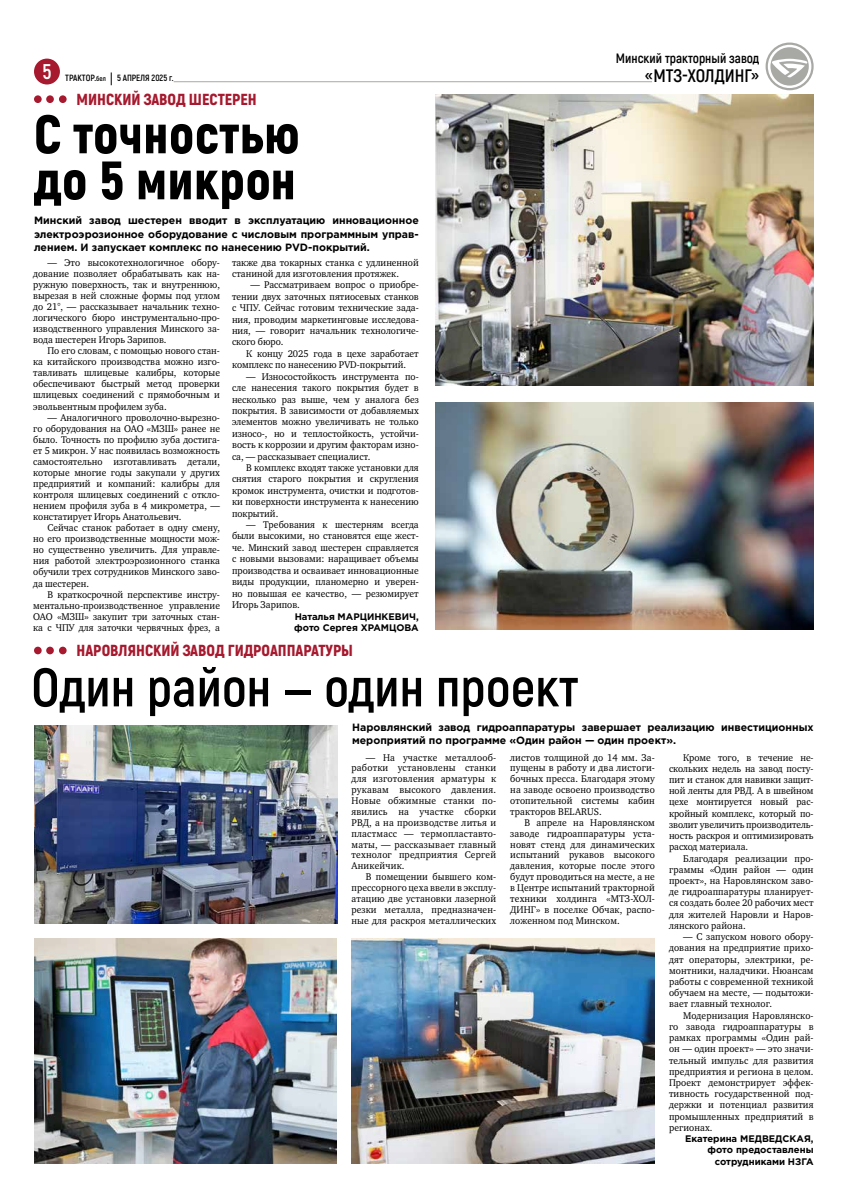
<style>
.page{position:relative;width:842px;height:1191px;background:#fff}
.page>*{position:absolute;margin:0;border:0;box-sizing:border-box;transform-origin:0 0}
.t1{font:700 54px "Akrobat";color:#000}
.t2{font:900 54px/46px "Akrobat";letter-spacing:.01em;color:#000}
.t3{font:700 21.2px "Akrobat";color:#fff}
.t4{font:700 18px "Akrobat";color:#000}
.t5{font:900 16px "Akrobat";color:#a6192e}
.t6{font:700 13.5px "Akrobat";color:#000}
.t7{font:700 10.5px/13.5px "Arson Pro";color:#000;text-align:justify}
.t8{font:10px/11.2px "Charter C";color:#000;text-align:justify;scale:.95 1}
.t9{font:700 9.5px/11.2px "Arson Pro";color:#000}
.t10{font:700 9px "Akrobat";color:#000}
.s1{font-size:7px}
</style>
<div class="page">
<div style="left:765px;top:43px;width:49px;height:47px;border:2px solid #a8a8a5;border-radius:50%"></div>
<div style="left:770px;top:47px;width:39px;height:39px;background:#a8a8a5;border-radius:50%"></div>
<svg style="left:772px;top:59px;width:35px;height:19px"></svg>
<svg style="left:111px;top:72px;width:1px;height:13px"></svg>
<div style="left:34px;top:59px;width:26px;height:25px;background:#a6192e;border-radius:50%"></div>
<hr style="left:174px;top:81px;width:478px;height:1px;background:#a8a8a5">
<img style="left:435px;top:95px;width:379px;height:291px">
<img style="left:435px;top:403px;width:379px;height:226px">
<img style="left:352px;top:938px;width:302px;height:225px">
<img style="left:34px;top:938px;width:303px;height:225px">
<img style="left:35px;top:725px;width:302px;height:198px">
<div style="left:34px;top:95px;width:8px;height:8px;background:#a6192e;border-radius:50%"></div>
<div style="left:46px;top:95px;width:8px;height:8px;background:#a6192e;border-radius:50%"></div>
<div style="left:59px;top:95px;width:8px;height:8px;background:#a6192e;border-radius:50%"></div>
<div style="left:34px;top:646px;width:8px;height:8px;background:#a6192e;border-radius:50%"></div>
<div style="left:46px;top:646px;width:8px;height:8px;background:#a6192e;border-radius:50%"></div>
<div style="left:59px;top:646px;width:8px;height:8px;background:#a6192e;border-radius:50%"></div>
<h2 class="t3" style="left:42px;top:58px;width:11px">5</h2>
<p class="t10" style="left:65px;top:72px;width:110px">ТРАКТОР.<span class="s1">бел</span> 5 АПРЕЛЯ 2025 г.</p>
<h3 class="t5" style="left:77px;top:89px;width:182px">МИНСКИЙ ЗАВОД ШЕСТЕРЕН</h3>
<h1 class="t2" style="left:34px;top:111px;width:267px">С точностью до 5 микрон</h1>
<p class="t7" style="left:34px;top:213px;width:386px">Минский завод шестерен вводит в эксплуатацию инновационное электроэрозионное оборудование с числовым программным управ&shy;лением. И запускает комплекс по нанесению PVD-покрытий.</p>
<p class="t8" style="left:33px;top:257px;width:198px;text-indent:14px">— Это высокотехнологичное обору&shy;дование позволяет обрабатывать как на&shy;ружную поверхность, так и внутреннюю, вырезая в ней сложные формы под углом до 21°, — рассказывает начальник техно&shy;логического бюро инструментально-про&shy;изводственного управления Минского за&shy;вода шестерен Игорь Зарипов.</p>
<p class="t8" style="left:33px;top:345px;width:198px;text-indent:14px">По его словам, с помощью нового стан&shy;ка китайского производства можно изго&shy;тавливать шлицевые калибры, которые обеспечивают быстрый метод проверки шлицевых соединений с прямобочным и эвольвентным профилем зуба.</p>
<p class="t8" style="left:33px;top:412px;width:198px;text-indent:14px">— Аналогичного проволочно-вырезно&shy;го оборудования на ОАО «МЗШ» ранее не было. Точность по профилю зуба достига&shy;ет 5 микрон. У нас появилась возможность самостоятельно изготавливать детали, которые многие годы закупали у других предприятий и компаний: калибры для контроля шлицевых соединений с откло&shy;нением профиля зуба в 4 микрометра, — констатирует Игорь Анатольевич.</p>
<p class="t8" style="left:33px;top:522px;width:198px;text-indent:14px">Сейчас станок работает в одну смену, но его производственные мощности мож&shy;но существенно увеличить. Для управле&shy;ния работой электроэрозионного станка обучили трех сотрудников Минского заво&shy;да шестерен.</p>
<p class="t8" style="left:33px;top:589px;width:198px;text-indent:14px">В краткосрочной перспективе инстру&shy;ментально-производственное управление ОАО «МЗШ» закупит три заточных стан&shy;ка с ЧПУ для заточки червячных фрез, а</p>
<p class="t8" style="left:232px;top:256px;width:198px">также два токарных станка с удлиненной станиной для изготовления протяжек.</p>
<p class="t8" style="left:232px;top:279px;width:198px;text-indent:18px">— Рассматриваем вопрос о приобре&shy;тении двух заточных пятиосевых станков с ЧПУ. Сейчас готовим технические зада&shy;ния, проводим маркетинговые исследова&shy;ния, — говорит начальник технологиче&shy;ского бюро.</p>
<p class="t8" style="left:232px;top:348px;width:198px;text-indent:14px">К концу 2025 года в цехе заработает комплекс по нанесению PVD-покрытий.</p>
<p class="t8" style="left:232px;top:371px;width:198px;text-indent:14px">— Износостойкость инструмента по&shy;сле нанесения такого покрытия будет в несколько раз выше, чем у аналога без покрытия. В зависимости от добавляемых элементов можно увеличивать не только износо-, но и теплостойкость, устойчи&shy;вость к коррозии и другим факторам изно&shy;са, — рассказывает специалист.</p>
<p class="t8" style="left:232px;top:462px;width:198px;text-indent:14px">В комплекс входят также установки для снятия старого покрытия и скругления кромок инструмента, очистки и подготов&shy;ки поверхности инструмента к нанесению покрытий.</p>
<p class="t8" style="left:232px;top:519px;width:198px;text-indent:14px">— Требования к шестерням всегда были высокими, но становятся еще жест&shy;че. Минский завод шестерен справляется с новыми вызовами: наращивает объемы производства и осваивает инновационные виды продукции, планомерно и уверен&shy;но повышая ее качество, — резюмирует Игорь Зарипов.</p>
<p class="t9" style="left:294px;top:610px;width:126px">Наталья МАРЦИНКЕВИЧ, фото Сергея ХРАМЦОВА</p>
<h3 class="t5" style="left:77px;top:640px;width:278px">НАРОВЛЯНСКИЙ ЗАВОД ГИДРОАППАРАТУРЫ</h3>
<h1 class="t1" style="left:31px;top:654px;width:549px">Один район — один проект</h1>
<h3 class="t6" style="left:616px;top:50px;width:145px">Минский тракторный завод</h3>
<h3 class="t4" style="left:645px;top:65px;width:116px">«МТЗ-ХОЛДИНГ»</h3>
<p class="t7" style="left:352px;top:720px;width:463px;line-height:13px">Наровлянский завод гидроаппаратуры завершает реализацию инвестиционных мероприятий по программе «Один район — один проект».</p>
<p class="t8" style="left:351px;top:752px;width:154px;line-height:10.9px;text-indent:14px">— На участке металлооб&shy;работки установлены станки для изготовления арматуры к рукавам высокого давления.<br>Новые обжимные станки по&shy;явились на участке сборки РВД, а на производстве литья и пластмасс — термопластавто&shy;маты, — рассказывает главный технолог предприятия Сергей Аникейчик.</p>
<p class="t8" style="left:351px;top:871px;width:154px;line-height:10.9px;text-indent:14px">В помещении бывшего ком&shy;прессорного цеха ввели в эксплу&shy;атацию две установки лазерной резки металла, предназначен&shy;ные для раскроя металлических</p>
<p class="t8" style="left:510px;top:752px;width:154px;line-height:10.9px">листов толщиной до 14 мм. За&shy;пущены в работу и два листоги&shy;бочных пресса. Благодаря этому на заводе освоено производство отопительной системы кабин тракторов BELARUS.</p>
<p class="t8" style="left:510px;top:817px;width:154px;line-height:10.9px;text-indent:14px">В апреле на Наровлянском заводе гидроаппаратуры уста&shy;новят стенд для динамических испытаний рукавов высокого давления, которые после этого будут проводиться на месте, а не в Центре испытаний тракторной техники холдинга «МТЗ-ХОЛ-ДИНГ» в поселке Обчак, распо&shy;ложенном под Минском.</p>
<p class="t8" style="left:669px;top:751px;width:154px;text-indent:14px">Кроме того, в течение не&shy;скольких недель на завод посту&shy;пит и станок для навивки защит&shy;ной ленты для РВД. А в швейном цехе монтируется новый рас&shy;кройный комплекс, который по&shy;зволит увеличить производитель&shy;ность раскроя и оптимизировать расход материала.</p>
<p class="t8" style="left:669px;top:852px;width:154px;text-indent:14px">Благодаря реализации про&shy;граммы «Один район — один проект», на Наровлянском заво&shy;де гидроаппаратуры планирует&shy;ся создать более 20 рабочих мест для жителей Наровли и Наров&shy;лянского района.</p>
<p class="t8" style="left:669px;top:931px;width:154px;text-indent:14px">— С запуском нового обору&shy;дования на предприятие прихо&shy;дят операторы, электрики, ре&shy;монтники, наладчики. Нюансам работы с современной техникой обучаем на месте, — подытожи&shy;вает главный технолог.</p>
<p class="t8" style="left:669px;top:1009px;width:154px;text-indent:14px">Модернизация Наровлянско&shy;го завода гидроаппаратуры в рамках программы «Один рай&shy;он — один проект» — это значи&shy;тельный импульс для развития предприятия и региона в целом.<br>Проект демонстрирует эффек&shy;тивность государственной под&shy;держки и потенциал развития промышленных предприятий в регионах.</p>
<p class="t9" style="left:685px;top:1133px;width:130px;text-align:right">Екатерина МЕДВЕДСКАЯ, фото предоставлены сотрудниками НЗГА</p>
</div>
